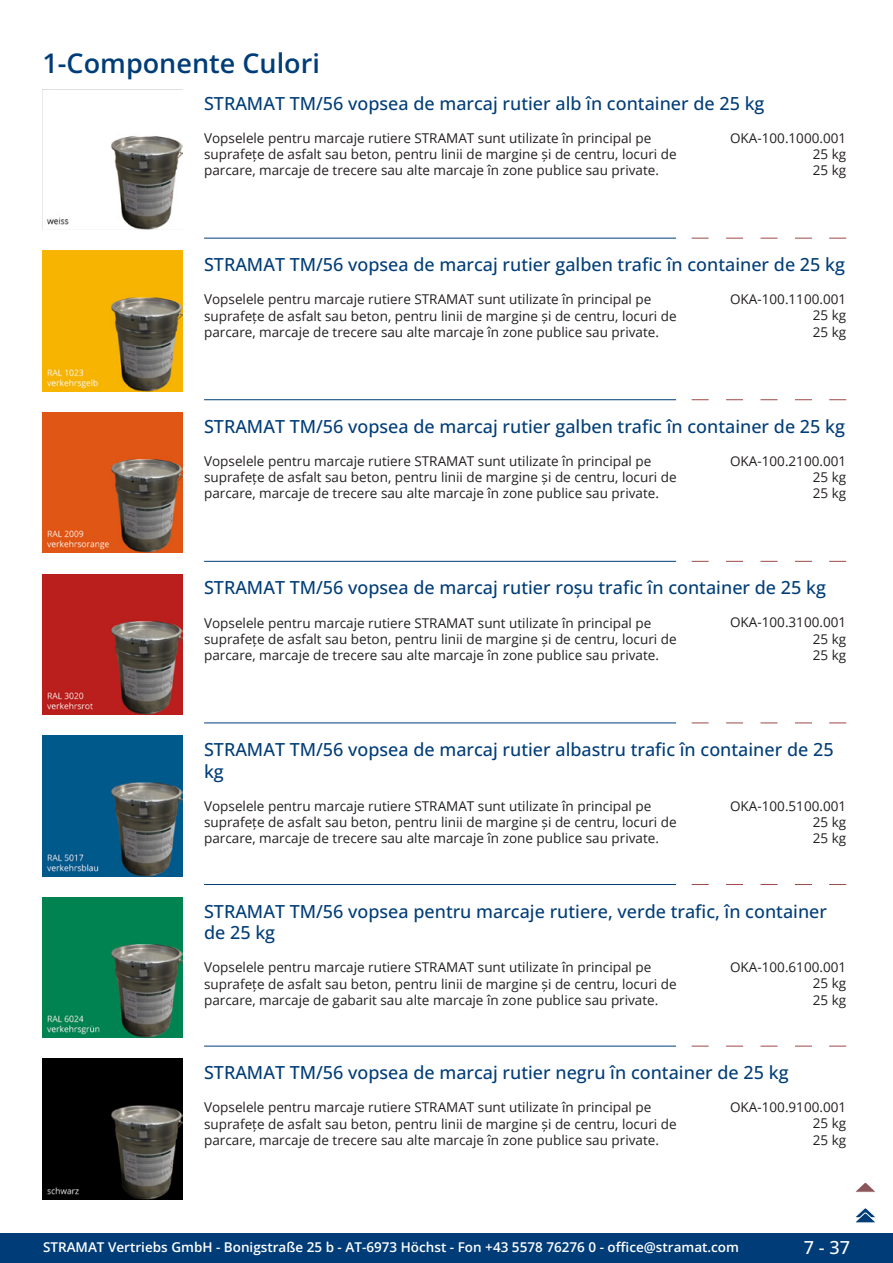
<style>
.page{position:relative;width:893px;height:1263px;background:#fff}
.page>*{position:absolute;margin:0;border:0;box-sizing:border-box;transform-origin:0 0}
.GruppeName{font:600 27px "Open Sans";color:#003d78}
.ArtikelName{font:500 18px/21.6px "Open Sans";color:#003d78}
.t1{font:500 18px "Open Sans";color:#fff}
.Beschreibung{font:13.5px/16.2px "Open Sans";color:#231f20}
.ArtikelNummer{font:13.5px "Open Sans";color:#231f20}
.t2{font:600 13.5px "Open Sans";color:#fff}
</style>
<div class="page">
<div style="left:0;top:1233px;width:893px;height:30px;background:#003d78"></div>
<img style="left:43px;top:89px;width:140px;height:141px">
<img style="left:43px;top:251px;width:140px;height:140px">
<svg style="left:692px;top:238px;width:17px;height:1px"></svg>
<svg style="left:726px;top:238px;width:17px;height:1px"></svg>
<svg style="left:760px;top:238px;width:17px;height:1px"></svg>
<svg style="left:795px;top:238px;width:17px;height:1px"></svg>
<svg style="left:829px;top:238px;width:17px;height:1px"></svg>
<hr style="left:204px;top:238px;width:472px;height:1px;background:#003d78">
<img style="left:43px;top:412px;width:140px;height:141px">
<svg style="left:692px;top:399px;width:17px;height:1px"></svg>
<svg style="left:726px;top:399px;width:17px;height:1px"></svg>
<svg style="left:760px;top:399px;width:17px;height:1px"></svg>
<svg style="left:795px;top:399px;width:17px;height:1px"></svg>
<svg style="left:829px;top:399px;width:17px;height:1px"></svg>
<hr style="left:204px;top:399px;width:472px;height:1px;background:#003d78">
<img style="left:43px;top:574px;width:140px;height:140px">
<svg style="left:692px;top:561px;width:17px;height:1px"></svg>
<svg style="left:726px;top:561px;width:17px;height:1px"></svg>
<svg style="left:760px;top:561px;width:17px;height:1px"></svg>
<svg style="left:795px;top:561px;width:17px;height:1px"></svg>
<svg style="left:829px;top:561px;width:17px;height:1px"></svg>
<hr style="left:204px;top:561px;width:472px;height:1px;background:#003d78">
<img style="left:43px;top:736px;width:140px;height:140px">
<svg style="left:692px;top:723px;width:17px;height:1px"></svg>
<svg style="left:726px;top:723px;width:17px;height:1px"></svg>
<svg style="left:760px;top:723px;width:17px;height:1px"></svg>
<svg style="left:795px;top:723px;width:17px;height:1px"></svg>
<svg style="left:829px;top:723px;width:17px;height:1px"></svg>
<hr style="left:204px;top:723px;width:472px;height:1px;background:#003d78">
<img style="left:43px;top:897px;width:140px;height:140px">
<svg style="left:692px;top:884px;width:17px;height:1px"></svg>
<svg style="left:726px;top:884px;width:17px;height:1px"></svg>
<svg style="left:760px;top:884px;width:17px;height:1px"></svg>
<svg style="left:795px;top:884px;width:17px;height:1px"></svg>
<svg style="left:829px;top:884px;width:17px;height:1px"></svg>
<hr style="left:204px;top:884px;width:472px;height:1px;background:#003d78">
<img style="left:43px;top:1059px;width:140px;height:140px">
<svg style="left:692px;top:1046px;width:17px;height:1px"></svg>
<svg style="left:726px;top:1046px;width:17px;height:1px"></svg>
<svg style="left:760px;top:1046px;width:17px;height:1px"></svg>
<svg style="left:795px;top:1046px;width:17px;height:1px"></svg>
<svg style="left:829px;top:1046px;width:17px;height:1px"></svg>
<hr style="left:204px;top:1046px;width:472px;height:1px;background:#003d78">
<svg style="left:856px;top:1183px;width:19px;height:9px"></svg>
<svg style="left:855px;top:1208px;width:21px;height:15px"></svg>
<p class="GruppeName" style="left:43px;top:44px;width:279px">1-Componente Culori</p>
<p class="ArtikelName" style="left:204px;top:92px;width:562px">STRAMAT TM/56 vopsea de marcaj rutier alb în container de 25 kg</p>
<p class="Beschreibung" style="left:204px;top:129px;width:474px">Vopselele pentru marcaje rutiere STRAMAT sunt utilizate în principal pe suprafețe de asfalt sau beton, pentru linii de margine și de centru, locuri de parcare, marcaje de trecere sau alte marcaje în zone publice sau private.</p>
<p class="ArtikelNummer" style="left:730px;top:128px;width:118px">OKA-100.1000.001</p>
<p class="ArtikelNummer" style="left:813px;top:145px;width:35px">25 kg</p>
<p class="ArtikelNummer" style="left:813px;top:161px;width:35px">25 kg</p>
<p class="ArtikelName" style="left:204px;top:253px;width:642px">STRAMAT TM/56 vopsea de marcaj rutier galben trafic în container de 25 kg</p>
<p class="Beschreibung" style="left:204px;top:291px;width:474px">Vopselele pentru marcaje rutiere STRAMAT sunt utilizate în principal pe suprafețe de asfalt sau beton, pentru linii de margine și de centru, locuri de parcare, marcaje de trecere sau alte marcaje în zone publice sau private.</p>
<p class="ArtikelNummer" style="left:730px;top:290px;width:118px">OKA-100.1100.001</p>
<p class="ArtikelNummer" style="left:813px;top:306px;width:35px">25 kg</p>
<p class="ArtikelNummer" style="left:813px;top:322px;width:35px">25 kg</p>
<p class="ArtikelName" style="left:204px;top:415px;width:642px">STRAMAT TM/56 vopsea de marcaj rutier galben trafic în container de 25 kg</p>
<p class="Beschreibung" style="left:204px;top:453px;width:474px">Vopselele pentru marcaje rutiere STRAMAT sunt utilizate în principal pe suprafețe de asfalt sau beton, pentru linii de margine și de centru, locuri de parcare, marcaje de trecere sau alte marcaje în zone publice sau private.</p>
<p class="ArtikelNummer" style="left:730px;top:452px;width:118px">OKA-100.2100.001</p>
<p class="ArtikelNummer" style="left:813px;top:468px;width:35px">25 kg</p>
<p class="ArtikelNummer" style="left:813px;top:484px;width:35px">25 kg</p>
<p class="ArtikelName" style="left:204px;top:576px;width:623px">STRAMAT TM/56 vopsea de marcaj rutier roșu trafic în container de 25 kg</p>
<p class="Beschreibung" style="left:204px;top:614px;width:474px">Vopselele pentru marcaje rutiere STRAMAT sunt utilizate în principal pe suprafețe de asfalt sau beton, pentru linii de margine și de centru, locuri de parcare, marcaje de trecere sau alte marcaje în zone publice sau private.</p>
<p class="ArtikelNummer" style="left:730px;top:613px;width:118px">OKA-100.3100.001</p>
<p class="ArtikelNummer" style="left:813px;top:629px;width:35px">25 kg</p>
<p class="ArtikelNummer" style="left:813px;top:646px;width:35px">25 kg</p>
<p class="ArtikelName" style="left:204px;top:738px;width:631px">STRAMAT TM/56 vopsea de marcaj rutier albastru trafic în container de 25 kg</p>
<p class="Beschreibung" style="left:204px;top:797px;width:474px">Vopselele pentru marcaje rutiere STRAMAT sunt utilizate în principal pe suprafețe de asfalt sau beton, pentru linii de margine și de centru, locuri de parcare, marcaje de trecere sau alte marcaje în zone publice sau private.</p>
<p class="ArtikelNummer" style="left:730px;top:796px;width:118px">OKA-100.5100.001</p>
<p class="ArtikelNummer" style="left:813px;top:813px;width:35px">25 kg</p>
<p class="ArtikelNummer" style="left:813px;top:829px;width:35px">25 kg</p>
<p class="ArtikelName" style="left:204px;top:900px;width:624px">STRAMAT TM/56 vopsea pentru marcaje rutiere, verde trafic, în container de 25 kg</p>
<p class="Beschreibung" style="left:204px;top:959px;width:474px">Vopselele pentru marcaje rutiere STRAMAT sunt utilizate în principal pe suprafețe de asfalt sau beton, pentru linii de margine și de centru, locuri de parcare, marcaje de gabarit sau alte marcaje în zone publice sau private.</p>
<p class="ArtikelNummer" style="left:730px;top:958px;width:118px">OKA-100.6100.001</p>
<p class="ArtikelNummer" style="left:813px;top:974px;width:35px">25 kg</p>
<p class="ArtikelNummer" style="left:813px;top:990px;width:35px">25 kg</p>
<p class="ArtikelName" style="left:204px;top:1061px;width:586px">STRAMAT TM/56 vopsea de marcaj rutier negru în container de 25 kg</p>
<p class="Beschreibung" style="left:204px;top:1099px;width:474px">Vopselele pentru marcaje rutiere STRAMAT sunt utilizate în principal pe suprafețe de asfalt sau beton, pentru linii de margine și de centru, locuri de parcare, marcaje de trecere sau alte marcaje în zone publice sau private.</p>
<p class="ArtikelNummer" style="left:730px;top:1098px;width:118px">OKA-100.9100.001</p>
<p class="ArtikelNummer" style="left:813px;top:1114px;width:35px">25 kg</p>
<p class="ArtikelNummer" style="left:813px;top:1130px;width:35px">25 kg</p>
<p class="t2" style="left:43px;top:1238px;width:698px">STRAMAT Vertriebs GmbH - Bonigstraße 25 b - AT-6973 Höchst - Fon +43 5578 76276 0 - office@stramat.com</p>
<h2 class="t1" style="left:804px;top:1234px;width:48px">7 - 37</h2>
</div>
